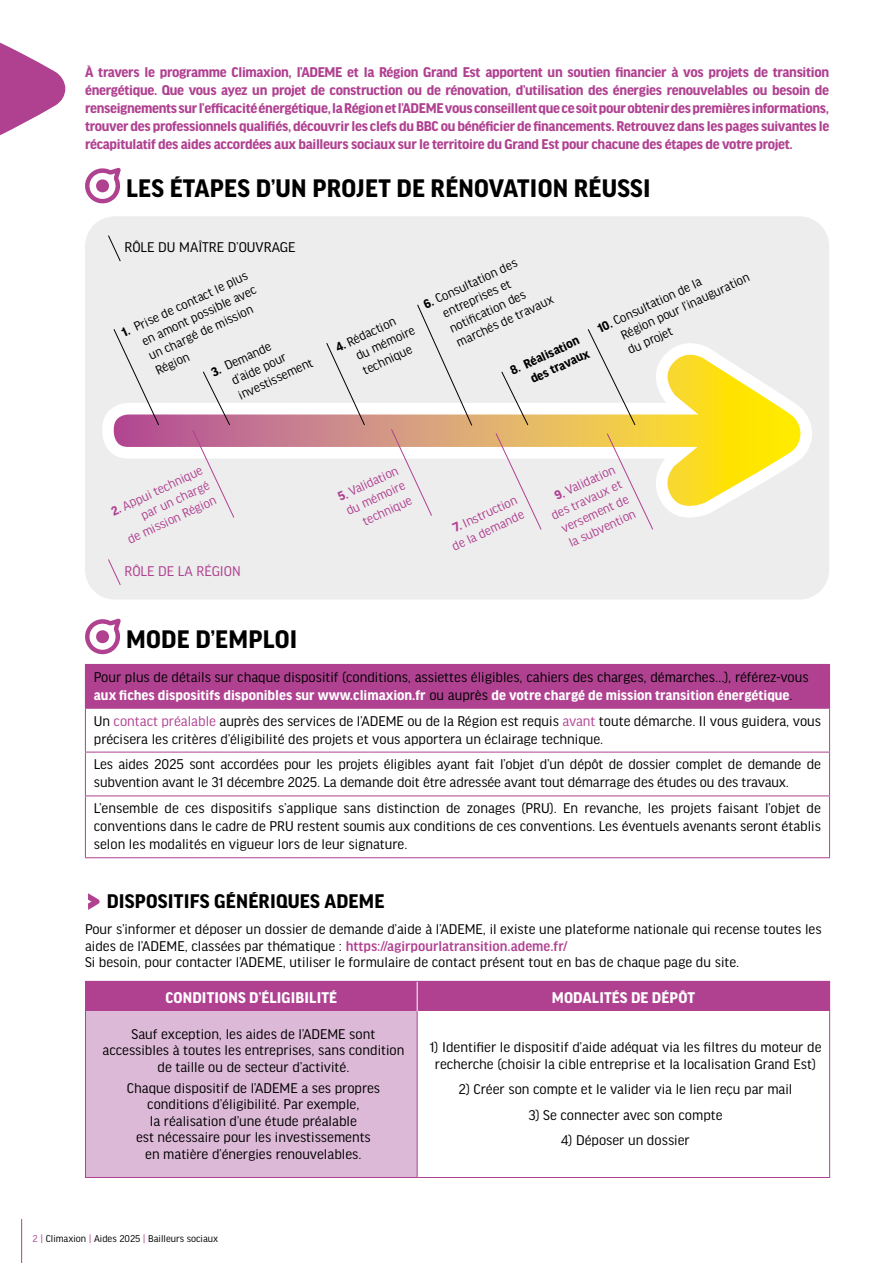
<style>
.page{position:relative;width:893px;height:1263px;background:#fff}
.page>*{position:absolute;margin:0;border:0;box-sizing:border-box;transform-origin:0 0}
.t1{font:700 27px "Good Headline Pro";letter-spacing:.01em;color:#000}
.t2{font:700 21px "Good Headline Pro";letter-spacing:.01em;color:#000}
.t3{font:700 16.5px "Good Headline Pro";letter-spacing:.01em;color:#fff}
.t4{font:15px/16.5px "Good Headline Pro";color:#000}
.t5{font:700 15px/18px "Good Headline Pro";letter-spacing:-.02em;color:#b04191;text-align:justify}
.t6{font:15px "Good Headline Pro";color:#b04191}
.t7{font:13.5px/16.2px "Good Headline Pro";color:#000}
.t8{font:13.5px/16.2px "Good Headline Pro";color:#b04191;text-align:right}
.t9{font:700 13.5px/16.2px "Good Headline Pro";color:#000;text-align:right}
.t10{font:10.5px "Good Headline Pro";color:#000}
.s1{font-weight:700}
.s2{font-weight:700;color:#fff}
.s3{color:#b04191}
.s4{font-weight:500;color:#b04191}
</style>
<div class="page">
<hr style="left:21px;top:1219px;width:1px;height:44px;background:#b04191">
<svg style="left:0;top:42px;width:65px;height:94px"></svg>
<svg style="left:85px;top:167px;width:36px;height:37px"></svg>
<svg style="left:85px;top:618px;width:36px;height:37px"></svg>
<div style="left:85px;top:216px;width:744px;height:384px;background:#ededed;border-radius:30px"></div>
<svg style="left:102px;top:343px;width:710px;height:175px"></svg>
<svg style="left:108px;top:235px;width:13px;height:27px"></svg>
<svg style="left:108px;top:559px;width:13px;height:26px"></svg>
<svg style="left:113px;top:329px;width:46px;height:96px"></svg>
<svg style="left:326px;top:343px;width:39px;height:82px"></svg>
<svg style="left:501px;top:371px;width:27px;height:54px"></svg>
<svg style="left:588px;top:329px;width:47px;height:96px"></svg>
<svg style="left:192px;top:371px;width:42px;height:147px"></svg>
<svg style="left:391px;top:304px;width:81px;height:212px"></svg>
<svg style="left:607px;top:433px;width:46px;height:97px"></svg>
<svg style="left:495px;top:433px;width:47px;height:97px"></svg>
<div style="left:85px;top:664px;width:745px;height:44px;background:#b04191"></div>
<hr style="left:85px;top:709px;width:1px;height:43px;background:#b04191">
<hr style="left:85px;top:752px;width:1px;height:43px;background:#b04191">
<hr style="left:85px;top:796px;width:1px;height:61px;background:#b04191">
<hr style="left:85px;top:708px;width:745px;height:1px;background:#b04191">
<hr style="left:829px;top:709px;width:1px;height:43px;background:#b04191">
<hr style="left:829px;top:752px;width:1px;height:43px;background:#b04191">
<hr style="left:829px;top:796px;width:1px;height:61px;background:#b04191">
<hr style="left:85px;top:752px;width:745px;height:1px;background:#b04191">
<hr style="left:85px;top:795px;width:745px;height:1px;background:#b04191">
<hr style="left:85px;top:857px;width:745px;height:1px;background:#b04191">
<div style="left:85px;top:981px;width:332px;height:30px;background:#b04191"></div>
<div style="left:417px;top:981px;width:413px;height:30px;background:#b04191"></div>
<div style="left:85px;top:1011px;width:332px;height:166px;background:#ddb9d8"></div>
<hr style="left:85px;top:1011px;width:1px;height:166px;background:#b04191">
<hr style="left:829px;top:1011px;width:1px;height:166px;background:#b04191">
<hr style="left:85px;top:1177px;width:332px;height:1px;background:#b04191">
<hr style="left:417px;top:1177px;width:413px;height:1px;background:#b04191">
<hr style="left:417px;top:1011px;width:1px;height:166px;background:#b04191">
<svg style="left:417px;top:982px;width:1px;height:29px"></svg>
<svg style="left:88px;top:893px;width:12px;height:17px"></svg>
<p class="t5" style="left:85px;top:63px;width:746px">À travers le programme Climaxion, l’ADEME et la Région Grand Est apportent un soutien financier à vos projets de transition énergétique. Que vous ayez un projet de construction ou de rénovation, d’utilisation des énergies renouvelables ou besoin de renseignements sur l’efficacité énergétique, la Région et l’ADEME vous conseillent que ce soit pour obtenir des premières informations, trouver des professionnels qualifiés, découvrir les clefs du BBC ou bénéficier de financements. Retrouvez dans les pages suivantes le récapitulatif des aides accordées aux bailleurs sociaux sur le territoire du Grand Est pour chacune des étapes de votre projet.</p>
<h1 class="t1" style="left:126px;top:176px;width:526px">LES ÉTAPES D’UN PROJET DE RÉNOVATION RÉUSSI</h1>
<p class="t4" style="left:124px;top:239px;width:173px">RÔLE DU MAÎTRE D’OUVRAGE</p>
<p class="t7" style="left:433px;top:292px;width:107px;text-indent:-14px;rotate:-25deg"><span class="s1">6.</span> Consultation des entreprises et<br>notifi cation des marchés de travaux</p>
<p class="t7" style="left:132px;top:320px;width:126px;text-indent:-15px;rotate:-25deg"><span class="s1">1.</span> Prise de contact le plus en amont possible avec un chargé de mission<br>Région</p>
<p class="t7" style="left:611px;top:314px;width:142px;text-indent:-18px;rotate:-25deg"><span class="s1">10.</span> Consultation de la<br>Région pour l’inauguration du projet</p>
<p class="t7" style="left:346px;top:335px;width:65px;text-indent:-15px;rotate:-25deg"><span class="s1">4.</span> Rédaction du mémoire technique</p>
<p class="t7" style="left:222px;top:359px;width:82px;text-indent:-15px;rotate:-25deg"><span class="s1">3.</span> Demande d’aide pour investissement</p>
<p class="t9" style="left:508px;top:364px;width:80px;rotate:-25deg">8. Réalisation des travaux</p>
<p class="t8" style="left:109px;top:505px;width:101px;rotate:-25deg"><span class="s1">2.</span> Appui technique par un chargé<br>de mission Région</p>
<p class="t6" style="left:124px;top:564px;width:118px">RÔLE DE LA RÉGION</p>
<h1 class="t1" style="left:126px;top:627px;width:173px">MODE D’EMPLOI</h1>
<p class="t8" style="left:335px;top:490px;width:67px;rotate:-25deg"><span class="s1">5.</span> Validation du mémoire technique</p>
<p class="t8" style="left:443px;top:525px;width:79px;rotate:-25deg"><span class="s1">7.</span> Instruction de la demande</p>
<p class="t8" style="left:542px;top:494px;width:78px;rotate:-25deg"><span class="s1">9.</span> Validation des travaux et versement de la subvention</p>
<p class="t4" style="left:94px;top:668px;width:716px;line-height:18px">Pour plus de détails sur chaque dispositif (conditions, assiettes éligibles, cahiers des charges, démarches…), référez-vous <span class="s2">aux fiches dispositifs disponibles sur www.climaxion.fr</span> ou auprès <span class="s2">de votre chargé de mission transition énergétique</span>.</p>
<p class="t4" style="left:94px;top:712px;width:729px;line-height:18px">Un <span class="s3">contact préalable</span> auprès des services de l’ADEME ou de la Région est requis <span class="s3">avant</span> toute démarche. Il vous guidera, vous précisera les critères d’éligibilité des projets et vous apportera un éclairage technique.</p>
<p class="t4" style="left:94px;top:756px;width:729px;line-height:18px">Les aides 2025 sont accordées pour les projets éligibles ayant fait l’objet d’un dépôt de dossier complet de demande de subvention avant le 31 décembre 2025. La demande doit être adressée avant tout démarrage des études ou des travaux.</p>
<p class="t4" style="left:94px;top:799px;width:729px;line-height:18px;text-align:justify">L’ensemble de ces dispositifs s’applique sans distinction de zonages (PRU). En revanche, les projets faisant l’objet de conventions dans le cadre de PRU restent soumis aux conditions de ces conventions. Les éventuels avenants seront établis selon les modalités en vigueur lors de leur signature.</p>
<h2 class="t2" style="left:107px;top:891px;width:279px">DISPOSITIFS GÉNÉRIQUES ADEME</h2>
<p class="t4" style="left:85px;top:921px;width:738px">Pour s’informer et déposer un dossier de demande d’aide à l’ADEME, il existe une plateforme nationale qui recense toutes les aides de l’ADEME, classées par thématique : <span class="s4">https://agirpourlatransition.ademe.fr/<br></span>Si besoin, pour contacter l’ADEME, utiliser le formulaire de contact présent tout en bas de chaque page du site.</p>
<p class="t3" style="left:165px;top:990px;width:173px">CONDITIONS D’ÉLIGIBILITÉ</p>
<p class="t3" style="left:552px;top:990px;width:145px">MODALITÉS DE DÉPÔT</p>
<p class="t4" style="left:103px;top:1026px;width:303px;text-align:center">Sauf exception, les aides de l’ADEME sont accessibles à toutes les entreprises, sans condition de taille ou de secteur d’activité.</p>
<p class="t4" style="left:127px;top:1080px;width:255px;text-align:center">Chaque dispositif de l’ADEME a ses propres conditions d’éligibilité. Par exemple,<br>la réalisation d’une étude préalable<br>est nécessaire pour les investissements<br>en matière d’énergies renouvelables.</p>
<p class="t4" style="left:429px;top:1039px;width:393px;text-align:center">1) Identifier le dispositif d’aide adéquat via les filtres du moteur de recherche (choisir la cible entreprise et la localisation Grand Est)</p>
<p class="t4" style="left:459px;top:1081px;width:335px">2) Créer son compte et le valider via le lien reçu par mail</p>
<p class="t4" style="left:528px;top:1107px;width:196px">3) Se connecter avec son compte</p>
<p class="t4" style="left:561px;top:1132px;width:130px">4) Déposer un dossier</p>
<p class="t10" style="left:33px;top:1233px;width:187px"><span class="s3">2 |</span> Climaxion <span class="s3">|</span> Aides 2025 <span class="s3">|</span> Bailleurs sociaux</p>
</div>
